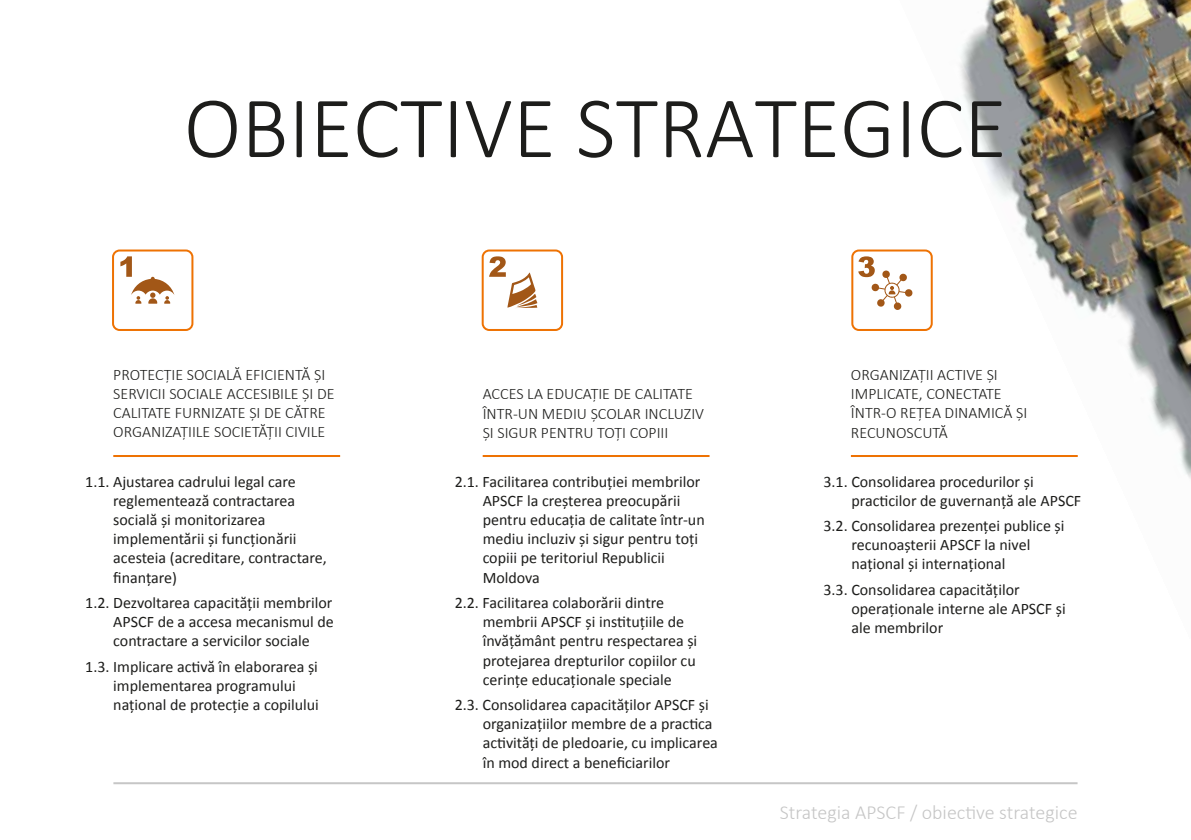
<style>
.page{position:relative;width:1191px;height:840px;background:#fff}
.page>*{position:absolute;margin:0;border:0;box-sizing:border-box;transform-origin:0 0}
.t1{font:300 88px "Calibri";color:#1d1d1b}
.t2{font:300 20px "Calibri";color:#c6c6c6}
.t3{font:16px/19.2px "Calibri";color:#1d1d1b}
.t4{font:300 16px/19.2px "Calibri";color:#1d1d1b}
</style>
<div class="page">
<img style="left:899px;top:0;width:292px;height:479px">
<img style="left:1134px;top:0;width:57px;height:145px">
<hr style="left:113px;top:454px;width:227px;height:2px;background:#ee7203">
<hr style="left:483px;top:454px;width:226px;height:2px;background:#ee7203">
<hr style="left:851px;top:454px;width:226px;height:2px;background:#ee7203">
<svg style="left:120px;top:256px;width:54px;height:47px"></svg>
<div style="left:112px;top:249px;width:81px;height:82px;border:2px solid #ee7203;border-radius:6px"></div>
<svg style="left:489px;top:256px;width:48px;height:52px"></svg>
<div style="left:482px;top:249px;width:81px;height:82px;border:2px solid #ee7203;border-radius:6px"></div>
<svg style="left:858px;top:256px;width:55px;height:54px"></svg>
<div style="left:851px;top:249px;width:81px;height:82px;border:2px solid #ee7203;border-radius:6px"></div>
<hr style="left:113px;top:781px;width:964px;height:2px;background:#c6c6c6">
<h1 class="t1" style="left:184px;top:73px;width:824px">OBIECTIVE STRATEGICE</h1>
<p class="t4" style="left:113px;top:364px;width:223px">PROTECȚIE SOCIALĂ EFICIENTĂ ȘI<br>SERVICII SOCIALE ACCESIBILE ȘI DE<br>CALITATE FURNIZATE ȘI DE CĂTRE<br>ORGANIZAȚIILE SOCIETĂȚII CIVILE</p>
<p class="t3" style="left:113px;top:470px;width:215px;text-indent:-28px">1.1. Ajustarea cadrului legal care reglementează contractarea socială și monitorizarea implementării și funcţionării acesteia (acreditare, contractare, finanţare)</p>
<p class="t3" style="left:113px;top:592px;width:222px;text-align:justify;text-indent:-28px">1.2. Dezvoltarea capacităţii membrilor APSCF de a accesa mecanismul de contractare a servicilor sociale</p>
<p class="t3" style="left:113px;top:655px;width:207px;text-indent:-28px">1.3. Implicare activă în elaborarea și implementarea programului naţional de protecţie a copilului</p>
<p class="t4" style="left:483px;top:384px;width:223px">ACCES LA EDUCAȚIE DE CALITATE<br>ÎNTR-UN MEDIU ȘCOLAR INCLUZIV<br>ȘI SIGUR PENTRU TOȚI COPIII</p>
<p class="t3" style="left:483px;top:470px;width:223px;text-indent:-28px">2.1. Facilitarea contribuţiei membrilor<br>APSCF la creșterea preocupării pentru educaţia de calitate într-un mediu incluziv și sigur pentru toţi copiii pe teritoriul Republicii<br>Moldova</p>
<p class="t3" style="left:483px;top:592px;width:216px;text-indent:-28px">2.2. Facilitarea colaborării dintre membrii APSCF și instituţiile de învăţământ pentru respectarea și protejarea drepturilor copiilor cu cerinţe educaţionale speciale</p>
<p class="t3" style="left:483px;top:694px;width:237px;text-indent:-28px">2.3. Consolidarea capacităţilor APSCF și organizaţiilor membre de a practica activităţi de pledoarie, cu implicarea în mod direct a beneficiarilor</p>
<p class="t4" style="left:851px;top:365px;width:178px">ORGANIZAȚII ACTIVE ȘI<br>IMPLICATE, CONECTATE<br>ÎNTR-O REȚEA DINAMICĂ ȘI<br>RECUNOSCUTĂ</p>
<p class="t3" style="left:851px;top:470px;width:231px;text-indent:-28px">3.1. Consolidarea procedurilor și practicilor de guvernanţă ale APSCF</p>
<p class="t3" style="left:851px;top:515px;width:215px;text-indent:-28px">3.2. Consolidarea prezenţei publice și recunoașterii APSCF la nivel naţional și internaţional</p>
<p class="t3" style="left:851px;top:578px;width:216px;text-indent:-28px">3.3. Consolidarea capacităţilor operaţionale interne ale APSCF și ale membrilor</p>
<p class="t2" style="left:779px;top:799px;width:299px">Strategia APSCF / obiective strategice</p>
</div>
